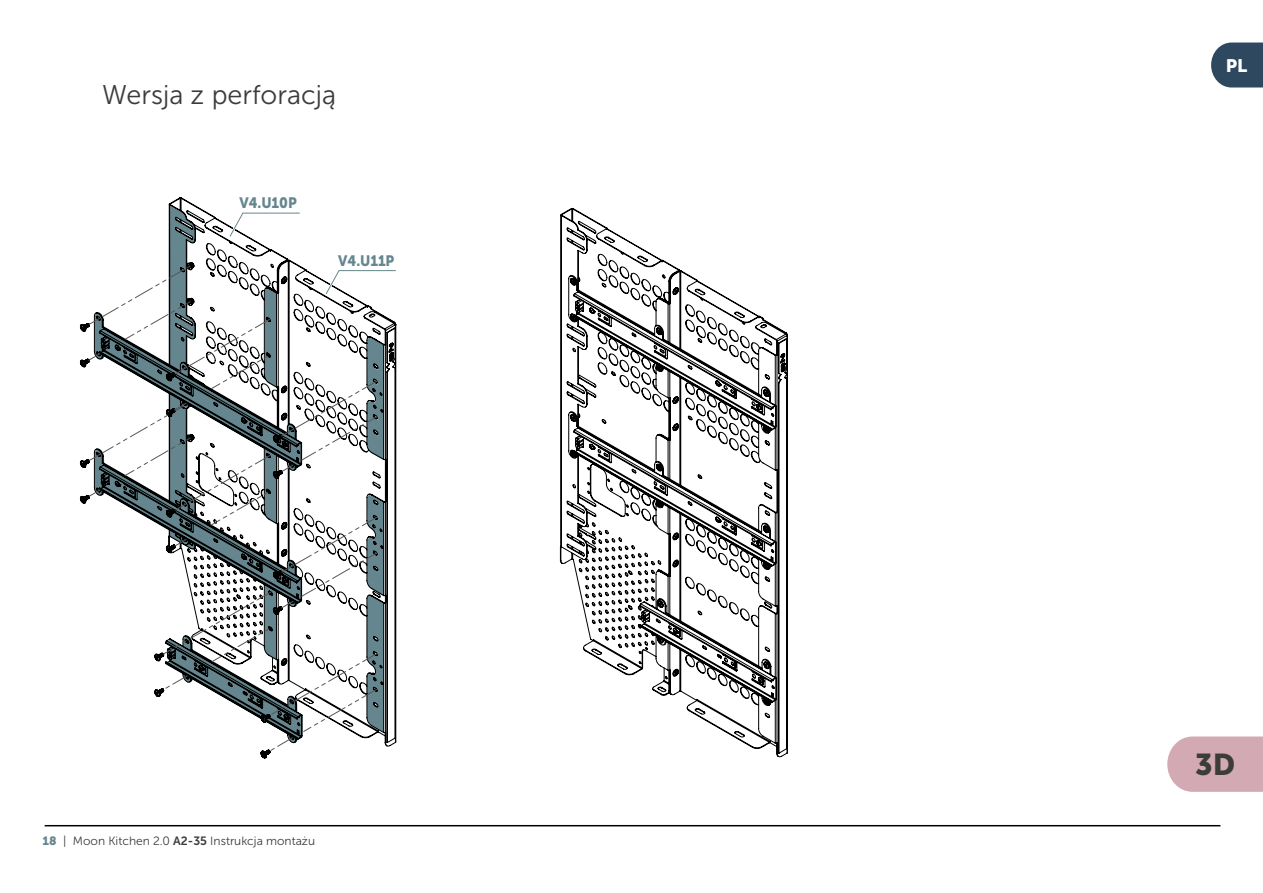
<style>
.page{position:relative;width:1263px;height:893px;background:#fff}
.page>*{position:absolute;margin:0;border:0;box-sizing:border-box;transform-origin:0 0}
.t1{font:30px "Museo Sans 900";color:#3c3c3b}
.t2{font:27px "Museo Sans 300";color:#3c3c3b}
.t3{font:18px "Museo Sans 900";color:#fff}
.t4{font:15px "Museo Sans 900";color:#65868e;scale:.92 1}
.t5{font:12px "Museo Sans 300";color:#3c3c3b}
.s1{font-family:"Museo Sans 900";color:#65868e}
.s2{font-family:"Museo Sans 700"}
</style>
<div class="page">
<hr style="left:45px;top:825px;width:1175px;height:1px;background:#000">
<svg style="left:560px;top:208px;width:228px;height:549px"></svg>
<svg style="left:88px;top:197px;width:309px;height:554px"></svg>
<svg style="left:1211px;top:43px;width:52px;height:45px;background:#415a6e"></svg>
<svg style="left:1167px;top:736px;width:96px;height:56px;background:#d6afb9"></svg>
<h2 class="t2" style="left:102px;top:80px;width:236px">Wersja z perforacją</h2>
<p class="t4" style="left:239px;top:195px;width:64px">V4.U10P</p>
<p class="t4" style="left:338px;top:252px;width:63px">V4.U11P</p>
<p class="t5" style="left:43px;top:834px;width:274px"><span class="s1">18</span> | Moon Kitchen 2.0 <span class="s2">A2-35</span> Instrukcja montażu</p>
<h3 class="t3" style="left:1226px;top:55px;width:23px">PL</h3>
<h1 class="t1" style="left:1195px;top:748px;width:41px">3D</h1>
</div>
